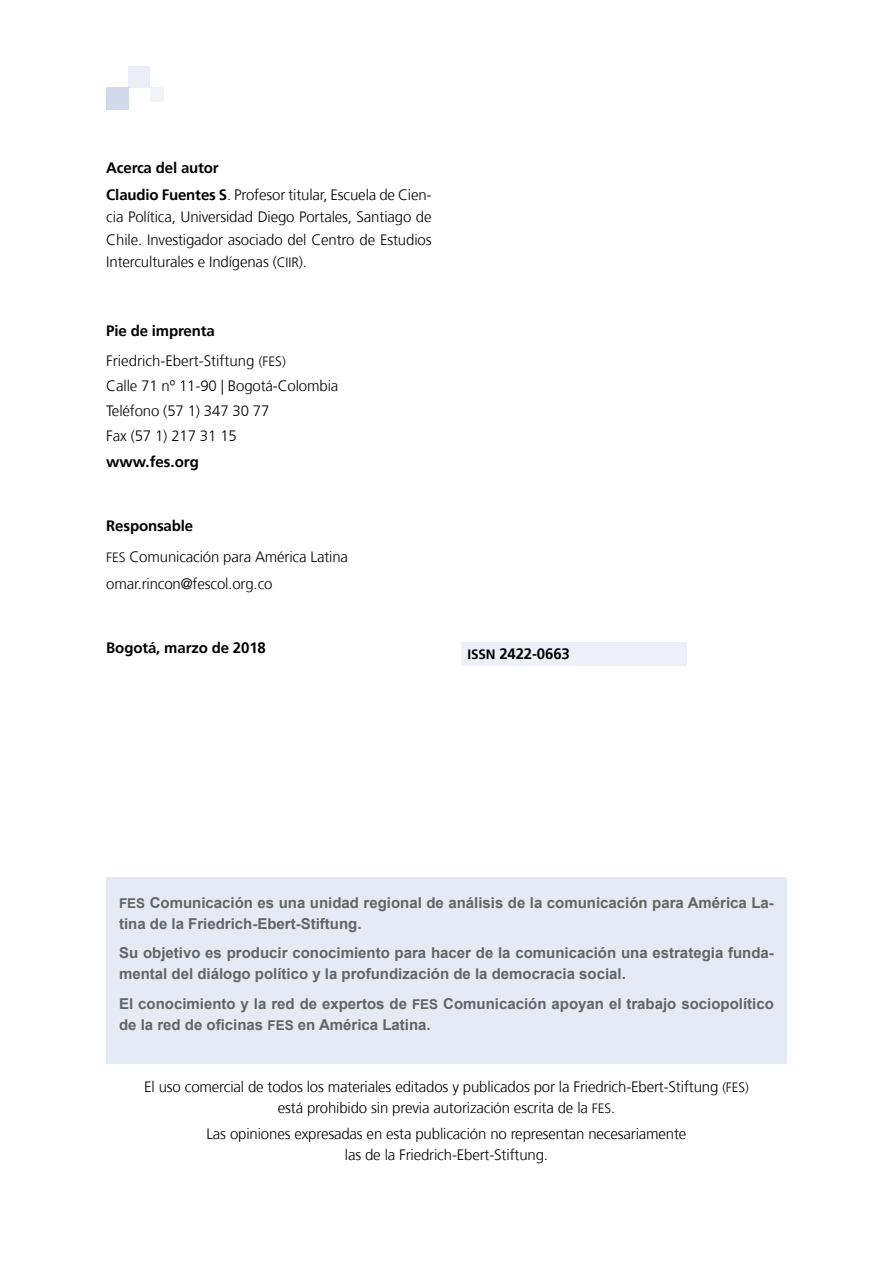
<style>
.page{position:relative;width:893px;height:1263px;background:#fff}
.page>*{position:absolute;margin:0;border:0;box-sizing:border-box;transform-origin:0 0}
.t1{font:300 15px/22.5px "Frutiger";letter-spacing:-.01em;color:#000}
.t2{font:700 15px/21px "Arial";color:#636466}
.t3{font:700 15px "Frutiger";letter-spacing:-.01em;color:#000}
.s1{font-weight:700}
.s2{font-size:13.5px}
</style>
<div class="page">
<div style="left:129px;top:66px;width:21px;height:21px;background:#eaedf5"></div>
<div style="left:150px;top:87px;width:14px;height:15px;background:#f1f3f9"></div>
<div style="left:106px;top:87px;width:23px;height:22px;background:#d1daeb"></div>
<div style="left:461px;top:642px;width:225px;height:23px;background:#edf0f7"></div>
<div style="left:106px;top:877px;width:681px;height:186px;background:#e6eaf4"></div>
<p class="t1" style="left:106px;top:155px;width:327px;line-height:26.7px"><span class="s1">Acerca del autor<br>Claudio Fuentes S</span>. Profesor titular, Escuela de Cien-</p>
<p class="t1" style="left:106px;top:206px;width:327px;text-align:justify">cia Política, Universidad Diego Portales, Santiago de Chile. Investigador asociado del Centro de Estudios Interculturales e Indígenas (<span class="s2">CIIR</span>).</p>
<p class="t1" style="left:106px;top:316px;width:181px;line-height:29.5px"><span class="s1">Pie de imprenta<br></span>Friedrich-Ebert-Stiftung <span class="s2">(FES)</span></p>
<p class="t1" style="left:106px;top:373px;width:234px;line-height:25.2px">Calle 71 nº 11-90 | Bogotá-Colombia<br>Teléfono (57 1) 347 30 77<br>Fax (57 1) 217 31 15</p>
<p class="t3" style="left:106px;top:453px;width:94px">www.fes.org</p>
<p class="t1" style="left:106px;top:511px;width:243px;line-height:31px"><span class="s1">Responsable<br></span><span class="s2">FES</span> Comunicación para América Latina</p>
<p class="t1" style="left:106px;top:573px;width:168px">omar.rincon@fescol.org.co</p>
<p class="t3" style="left:106px;top:639px;width:161px">Bogotá, marzo de 2018</p>
<p class="t3" style="left:467px;top:645px;width:104px"><span class="s2">iss n</span> 2422-0663</p>
<p class="t2" style="left:119px;top:892px;width:656px"><span class="s2">FES</span> Comunicación es una unidad regional de análisis de la comunicación para América La&shy;tina de la Friedrich-Ebert-Stiftung.</p>
<p class="t2" style="left:119px;top:943px;width:656px">Su objetivo es producir conocimiento para hacer de la comunicación una estrategia funda&shy;mental del diálogo político y la profundización de la democracia social.</p>
<p class="t2" style="left:119px;top:993px;width:656px">El conocimiento y la red de expertos de <span class="s2">FES</span> Comunicación apoyan el trabajo sociopolítico de la red de oficinas <span class="s2">FES</span> en América Latina.</p>
<p class="t1" style="left:144px;top:1077px;width:606px;line-height:21px;text-align:center">El uso comercial de todos los materiales editados y publicados por la Friedrich-Ebert-Stiftung <span class="s2">(FES) </span>está prohibido sin previa autorización escrita de la <span class="s2">FES</span>.</p>
<p class="t1" style="left:206px;top:1123px;width:481px;line-height:21px;text-align:center">Las opiniones expresadas en esta publicación no representan necesariamente las de la Friedrich-Ebert-Stiftung.</p>
</div>
